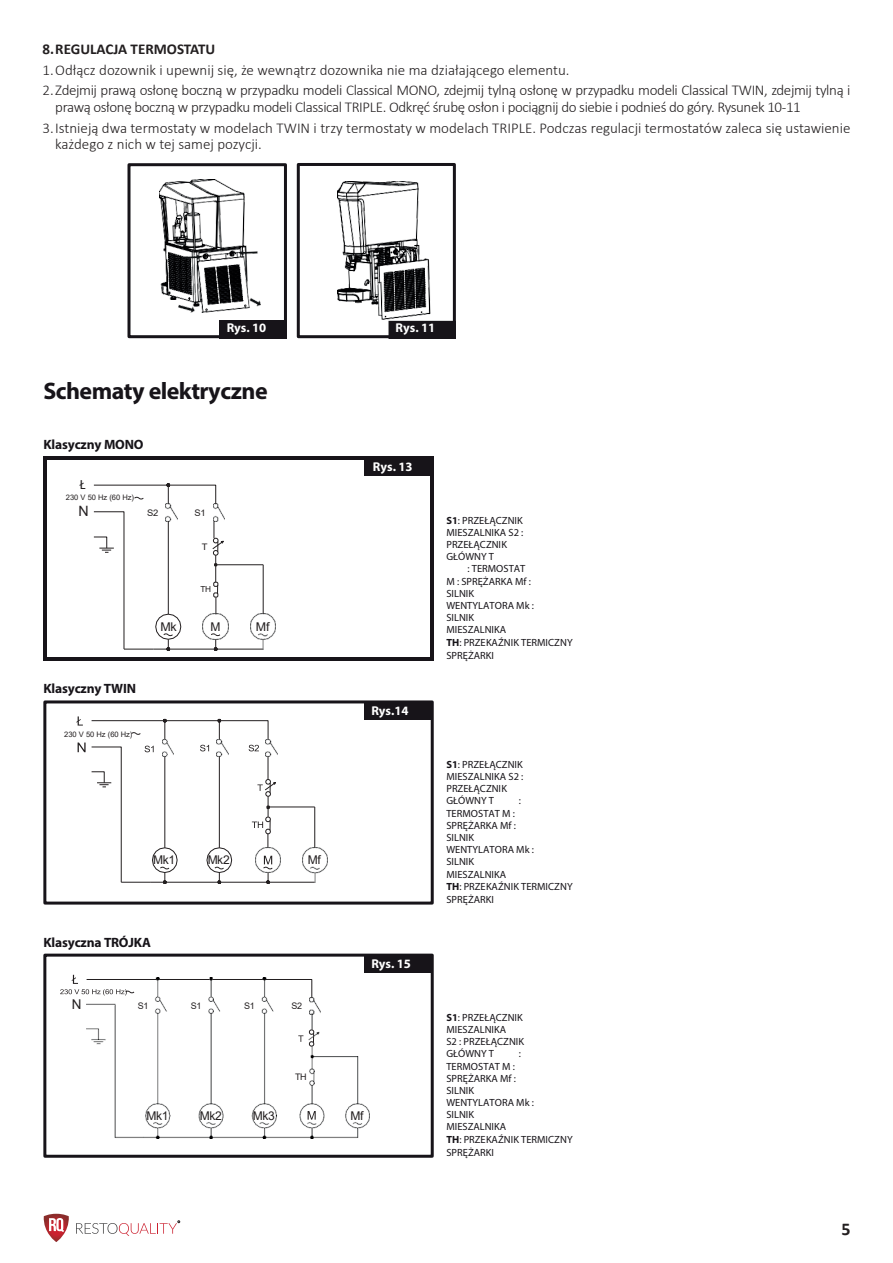
<style>
.page{position:relative;width:893px;height:1263px;background:#fff}
.page>*{position:absolute;margin:0;border:0;box-sizing:border-box;transform-origin:0 0}
.t1{font:700 24px "Myriad Pro";letter-spacing:-.02em;color:#171419}
.t2{font:700 18px "Calibri";color:#231f20}
.t3{font:300 15px/20.7px "Calibri";letter-spacing:-.025em;color:#231f20}
.t4{font:300 15px "Calibri";color:#231f20}
.t5{font:700 15px "Calibri";color:#231f20}
.t6{font:14.25px "Calibri";color:#231f20}
.t7{font:14.25px "Arial";color:#231f20}
.t8{font:13.5px "Myriad Pro";color:#171419}
.t9{font:700 13.5px "Myriad Pro";letter-spacing:-.01em;color:#171419}
.t10{font:13.5px "Arial";color:#231f20}
.t11{font:700 12.75px "Myriad Pro";color:#fff}
.t12{font:12px "Arial";letter-spacing:-.035em;color:#231f20}
.t13{font:10.5px/12.3px "Myriad Pro";color:#171419}
.t14{font:9px "Arial";letter-spacing:-.045em;color:#231f20}
.t15{font:9px "Arial";letter-spacing:-.045em;color:#231f20;scale:1.05 1}
.t16{font:8.25px "Arial";color:#231f20}
.t17{font:7.5px "Arial";letter-spacing:-.01em;color:#231f20}
.s1{font-weight:700}
</style>
<div class="page">
<svg style="left:43px;top:1214px;width:26px;height:28px"></svg>
<svg style="left:76px;top:1221px;width:104px;height:15px"></svg>
<div style="left:127px;top:163px;width:160px;height:175px;border:3px solid #171419"></div>
<img style="left:131px;top:166px;width:153px;height:169px">
<div style="left:297px;top:163px;width:159px;height:175px;border:3px solid #171419"></div>
<img style="left:300px;top:166px;width:153px;height:169px">
<img style="left:213px;top:504px;width:12px;height:17px">
<svg style="left:94px;top:483px;width:122px;height:21px"></svg>
<img style="left:166px;top:504px;width:8px;height:7px">
<img style="left:203px;top:614px;width:25px;height:19px">
<hr style="left:153px;top:649px;width:110px;height:1px;background:#231f20">
<hr style="left:216px;top:564px;width:47px;height:1px;background:#231f20">
<svg style="left:94px;top:511px;width:87px;height:140px"></svg>
<img style="left:250px;top:614px;width:26px;height:35px">
<hr style="left:263px;top:565px;width:1px;height:49px;background:#231f20">
<svg style="left:212px;top:521px;width:13px;height:93px"></svg>
<div style="left:364px;top:459px;width:66px;height:17px;background:#171419"></div>
<hr style="left:47px;top:456px;width:317px;height:3px;background:#171419">
<svg style="left:364px;top:456px;width:4px;height:3px"></svg>
<hr style="left:368px;top:456px;width:63px;height:3px;background:#171419">
<hr style="left:368px;top:459px;width:63px;height:1px;background:#171419">
<hr style="left:44px;top:459px;width:3px;height:17px;background:#171419">
<hr style="left:431px;top:459px;width:3px;height:17px;background:#171419">
<hr style="left:44px;top:476px;width:3px;height:17px;background:#171419">
<hr style="left:431px;top:476px;width:3px;height:17px;background:#171419">
<svg style="left:44px;top:493px;width:3px;height:10px"></svg>
<svg style="left:431px;top:493px;width:3px;height:10px"></svg>
<hr style="left:44px;top:503px;width:3px;height:29px;background:#171419">
<hr style="left:431px;top:503px;width:3px;height:29px;background:#171419">
<hr style="left:44px;top:532px;width:3px;height:37px;background:#171419">
<hr style="left:431px;top:532px;width:3px;height:37px;background:#171419">
<hr style="left:44px;top:569px;width:3px;height:38px;background:#171419">
<hr style="left:431px;top:569px;width:3px;height:38px;background:#171419">
<hr style="left:44px;top:607px;width:3px;height:50px;background:#171419">
<hr style="left:47px;top:657px;width:90px;height:3px;background:#171419">
<hr style="left:139px;top:657px;width:19px;height:3px;background:#171419">
<hr style="left:160px;top:657px;width:24px;height:3px;background:#171419">
<hr style="left:186px;top:657px;width:51px;height:3px;background:#171419">
<svg style="left:199px;top:633px;width:40px;height:28px"></svg>
<hr style="left:239px;top:657px;width:192px;height:3px;background:#171419">
<hr style="left:431px;top:607px;width:3px;height:50px;background:#171419">
<div style="left:43px;top:700px;width:391px;height:204px;border:3px solid #171419"></div>
<hr style="left:150px;top:882px;width:165px;height:1px;background:#231f20">
<hr style="left:268px;top:807px;width:47px;height:1px;background:#231f20">
<img style="left:302px;top:847px;width:25px;height:35px">
<hr style="left:314px;top:807px;width:1px;height:41px;background:#231f20">
<svg style="left:76px;top:716px;width:207px;height:168px"></svg>
<img style="left:308px;top:853px;width:15px;height:14px">
<img style="left:364px;top:701px;width:68px;height:19px">
<div style="left:43px;top:954px;width:391px;height:204px;border:3px solid #171419"></div>
<div style="left:364px;top:955px;width:68px;height:18px;background:#171419"></div>
<img style="left:86px;top:979px;width:284px;height:159px">
<img style="left:73px;top:974px;width:77px;height:38px">
<svg style="left:60px;top:975px;width:252px;height:36px"></svg>
<img style="left:244px;top:1001px;width:65px;height:81px">
<svg style="left:298px;top:1035px;width:5px;height:7px"></svg>
<img style="left:147px;top:1109px;width:23px;height:13px">
<img style="left:200px;top:1109px;width:24px;height:13px">
<img style="left:253px;top:1109px;width:24px;height:13px">
<svg style="left:307px;top:1109px;width:11px;height:13px"></svg>
<img style="left:351px;top:1109px;width:14px;height:13px">
<h3 class="t5" style="left:43px;top:38px;width:174px">8.REGULACJA TERMOSTATU</h3>
<h3 class="t3" style="left:43px;top:59px;width:810px">1.Odłącz dozownik i upewnij się, że wewnątrz dozownika nie ma działającego elementu.<br>2.Zdejmij prawą osłonę boczną w przypadku modeli Classical MONO, zdejmij tylną osłonę w przypadku modeli Classical TWIN, zdejmij tylną i</h3>
<p class="t3" style="left:43px;top:96px;width:809px;text-indent:13px">prawą osłonę boczną w przypadku modeli Classical TRIPLE. Odkręć śrubę osłon i pociągnij do siebie i podnieś do góry. Rysunek 10-11<br>3.Istnieją dwa termostaty w modelach TWIN i trzy termostaty w modelach TRIPLE. Podczas regulacji termostatów zaleca się ustawienie</p>
<h3 class="t4" style="left:55px;top:135px;width:208px">każdego z nich w tej samej pozycji.</h3>
<p class="t8" style="left:128px;top:60px;width:464px">modeli Classical TRIPLE. Odkręć śrubę osłon i pociągnij do siebie i podnieś do góry.</p>
<p class="t8" style="left:111px;top:94px;width:464px">3. Istnieją dwa termostaty w modelach TWIN i trzy termostaty w modelach TRIPLE.</p>
<p class="t8" style="left:128px;top:124px;width:44px">pozycji.</p>
<p class="t11" style="left:227px;top:320px;width:41px">Rys. 10</p>
<p class="t11" style="left:395px;top:320px;width:41px">Rys. 11</p>
<h1 class="t1" style="left:43px;top:376px;width:226px">Schematy elektryczne</h1>
<p class="t9" style="left:43px;top:436px;width:102px">Klasyczny MONO</p>
<h3 class="t6" style="left:79px;top:474px;width:8px">Ł</h3>
<p class="t17" style="left:66px;top:492px;width:70px">230 V 50 Hz (60 Hz)</p>
<h3 class="t7" style="left:78px;top:501px;width:12px">N</h3>
<p class="t15" style="left:147px;top:507px;width:12px">S2</p>
<p class="t15" style="left:195px;top:507px;width:12px">S1</p>
<p class="t15" style="left:202px;top:541px;width:7px">T</p>
<p class="t16" style="left:200px;top:583px;width:12px">TH</p>
<p class="t12" style="left:160px;top:618px;width:18px">Mk</p>
<p class="t12" style="left:210px;top:618px;width:12px">M</p>
<p class="t12" style="left:256px;top:618px;width:15px">Mf</p>
<p class="t9" style="left:43px;top:680px;width:94px">Klasyczny TWIN</p>
<p class="t17" style="left:64px;top:729px;width:70px">230 V 50 Hz (60 Hz)</p>
<p class="t11" style="left:373px;top:459px;width:41px">Rys. 13</p>
<p class="t11" style="left:371px;top:702px;width:39px">Rys.14</p>
<p class="t12" style="left:153px;top:852px;width:24px">Mk1</p>
<p class="t12" style="left:208px;top:852px;width:24px">Mk2</p>
<p class="t12" style="left:308px;top:852px;width:14px">Mf</p>
<p class="t9" style="left:43px;top:933px;width:109px">Klasyczna TRÓJKA</p>
<p class="t10" style="left:72px;top:995px;width:11px">N</p>
<p class="t14" style="left:138px;top:1000px;width:12px">S1</p>
<p class="t14" style="left:191px;top:1000px;width:12px">S1</p>
<p class="t14" style="left:244px;top:1000px;width:12px">S1</p>
<p class="t14" style="left:291px;top:1000px;width:12px">S2</p>
<p class="t11" style="left:371px;top:956px;width:41px">Rys. 15</p>
<p class="t14" style="left:295px;top:1070px;width:13px">TH</p>
<p class="t12" style="left:147px;top:1107px;width:24px">Mk1</p>
<p class="t12" style="left:200px;top:1107px;width:24px">Mk2</p>
<p class="t12" style="left:253px;top:1107px;width:24px">Mk3</p>
<p class="t12" style="left:351px;top:1107px;width:14px">Mf</p>
<p class="t13" style="left:446px;top:514px;width:79px"><span class="s1">S1</span>: PRZEŁĄCZNIK<br>MIESZALNIKA S2 :<br>PRZEŁĄCZNIK<br>GŁÓWNY T</p>
<p class="t13" style="left:446px;top:562px;width:128px;text-indent:21px">: TERMOSTAT<br>M : SPRĘŻARKA Mf :<br>SILNIK<br>WENTYLATORA Mk :<br>SILNIK<br>MIESZALNIKA<br><span class="s1">TH</span>: PRZEKAŹNIK TERMICZNY<br>SPRĘŻARKI</p>
<p class="t13" style="left:446px;top:758px;width:79px"><span class="s1">S1</span>: PRZEŁĄCZNIK<br>MIESZALNIKA S2 :<br>PRZEŁĄCZNIK<br>GŁÓWNY T</p>
<p class="t13" style="left:519px;top:794px;width:4px">:</p>
<p class="t13" style="left:446px;top:807px;width:128px">TERMOSTAT M :<br>SPRĘŻARKA Mf :<br>SILNIK<br>WENTYLATORA Mk :<br>SILNIK<br>MIESZALNIKA<br><span class="s1">TH</span>: PRZEKAŹNIK TERMICZNY<br>SPRĘŻARKI</p>
<p class="t13" style="left:446px;top:1011px;width:79px"><span class="s1">S1</span>: PRZEŁĄCZNIK<br>MIESZALNIKA<br>S2 : PRZEŁĄCZNIK<br>GŁÓWNY T</p>
<p class="t13" style="left:519px;top:1047px;width:4px">:</p>
<p class="t13" style="left:446px;top:1060px;width:128px">TERMOSTAT M :<br>SPRĘŻARKA Mf :<br>SILNIK<br>WENTYLATORA Mk :<br>SILNIK<br>MIESZALNIKA<br><span class="s1">TH</span>: PRZEKAŹNIK TERMICZNY<br>SPRĘŻARKI</p>
<h2 class="t2" style="left:841px;top:1216px;width:11px">5</h2>
</div>
